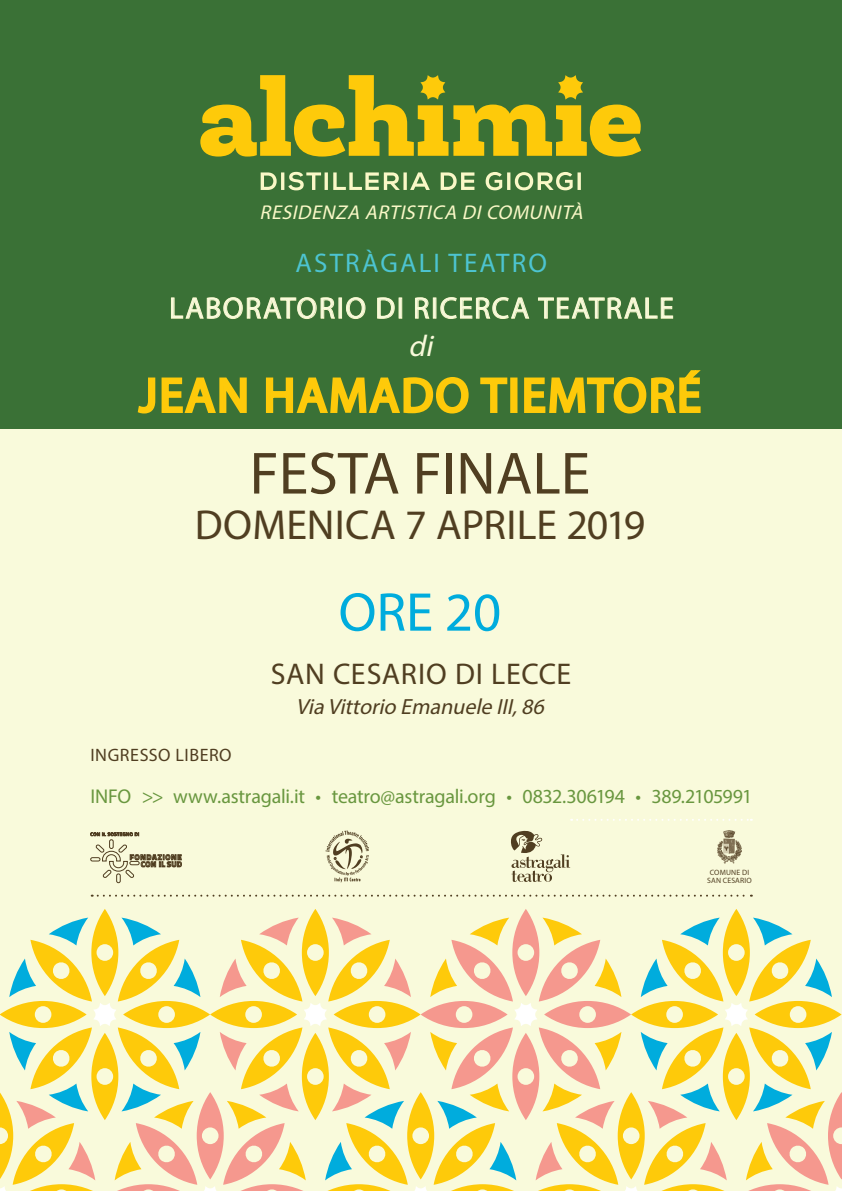
<style>
.page{position:relative;width:842px;height:1191px;background:#fff}
.page>*{position:absolute;margin:0;border:0;box-sizing:border-box;transform-origin:0 0}
.t1{font:60px "Myriad Pro";color:#503e21}
.t2{font:55px "Myriad Pro";color:#00acdd}
.t3{font:48px "Myriad Pro";letter-spacing:.05em;color:#feca0a}
.t4{font:42px "Myriad Pro";letter-spacing:.005em;color:#503e21}
.t5{font:30px "Myriad Pro";letter-spacing:.05em;color:#f9fadb}
.t6{font:30px "Myriad Pro";letter-spacing:.02em;color:#503e21}
.t7{font:italic 30px "Myriad Pro";color:#f9fadb}
.t8{font:27px "Myriad Pro";letter-spacing:.08em;color:#4dc4d1}
.t9{font:italic 22px "Myriad Pro";color:#503e21}
.t10{font:20px "Myriad Pro";letter-spacing:-.01em;color:#69973f}
.t11{font:italic 20px "Myriad Pro";color:#faf8c7}
.t12{font:18px "Myriad Pro";letter-spacing:.03em;color:#503e21}
.t13{font:7.7px "Myriad Pro";letter-spacing:.02em;color:#503e21}
</style>
<div class="page">
<div style="left:1px;top:3px;width:841px;height:1188px;background:#f9fadb"></div>
<div style="left:0;top:0;width:841px;height:429px;background:#3a7136"></div>
<svg style="left:171px;top:297px;width:164px;height:22px"></svg>
<div style="left:339px;top:298px;width:3px;height:20px;border:1px solid #faf8c7"></div>
<svg style="left:346px;top:297px;width:19px;height:22px"></svg>
<svg style="left:377px;top:297px;width:18px;height:22px"></svg>
<div style="left:399px;top:298px;width:3px;height:20px;border:1px solid #faf8c7"></div>
<svg style="left:415px;top:297px;width:15px;height:22px"></svg>
<div style="left:433px;top:298px;width:3px;height:20px;border:1px solid #faf8c7"></div>
<svg style="left:440px;top:297px;width:89px;height:22px"></svg>
<svg style="left:538px;top:297px;width:135px;height:22px"></svg>
<svg style="left:0;top:917px;width:842px;height:274px"></svg>
<svg style="left:631px;top:909px;width:211px;height:211px"></svg>
<svg style="left:261px;top:172px;width:320px;height:18px"></svg>
<svg style="left:200px;top:75px;width:441px;height:82px"></svg>
<svg style="left:511px;top:830px;width:59px;height:52px"></svg>
<svg style="left:90px;top:857px;width:10px;height:4px"></svg>
<svg style="left:109px;top:839px;width:5px;height:10px"></svg>
<svg style="left:95px;top:843px;width:87px;height:40px"></svg>
<svg style="left:90px;top:832px;width:49px;height:5px"></svg>
<img style="left:325px;top:831px;width:44px;height:51px">
<img style="left:717px;top:830px;width:25px;height:34px">
<svg style="left:571px;top:819px;width:181px;height:2px"></svg>
<svg style="left:92px;top:894px;width:660px;height:2px"></svg>
<svg style="left:137px;top:377px;width:110px;height:37px"></svg>
<svg style="left:265px;top:377px;width:204px;height:37px"></svg>
<svg style="left:480px;top:377px;width:28px;height:36px"></svg>
<div style="left:510px;top:377px;width:7px;height:36px;border:3px solid #feca0a"></div>
<svg style="left:524px;top:370px;width:177px;height:44px"></svg>
<p class="t11" style="left:260px;top:200px;width:330px">RESIDENZA ARTISTICA DICOMUNITÀ</p>
<p class="t8" style="left:296px;top:246px;width:253px">ASTRÀGALI TEATRO</p>
<p class="t5" style="left:169px;top:290px;width:506px">LABORATORIO DI RICERCA TEATRALE</p>
<p class="t7" style="left:408px;top:327px;width:33px">di</p>
<p class="t3" style="left:139px;top:366px;width:563px">JEAN HAMADO TIEMTORÉ</p>
<p class="t1" style="left:250px;top:436px;width:342px">FESTA FINALE</p>
<p class="t4" style="left:195px;top:499px;width:452px">DOMENICA 7 APRILE 2019</p>
<p class="t2" style="left:339px;top:578px;width:164px">ORE 20</p>
<p class="t6" style="left:271px;top:656px;width:302px">SAN CESARIO DI LECCE</p>
<p class="t12" style="left:90px;top:744px;width:143px">INGRESSO LIBERO</p>
<p class="t9" style="left:296px;top:692px;width:255px">Via Vittorio Emanuele III,86</p>
<p class="t10" style="left:91px;top:783px;width:663px">INFO &gt;&gt; www.astragali.it • teatro@astragali.org • 0832.306194 • 389.2105991</p>
<p class="t13" style="left:710px;top:867px;width:41px">COMUNE DI</p>
<p class="t13" style="left:707px;top:875px;width:46px">SAN CESARIO</p>
</div>
